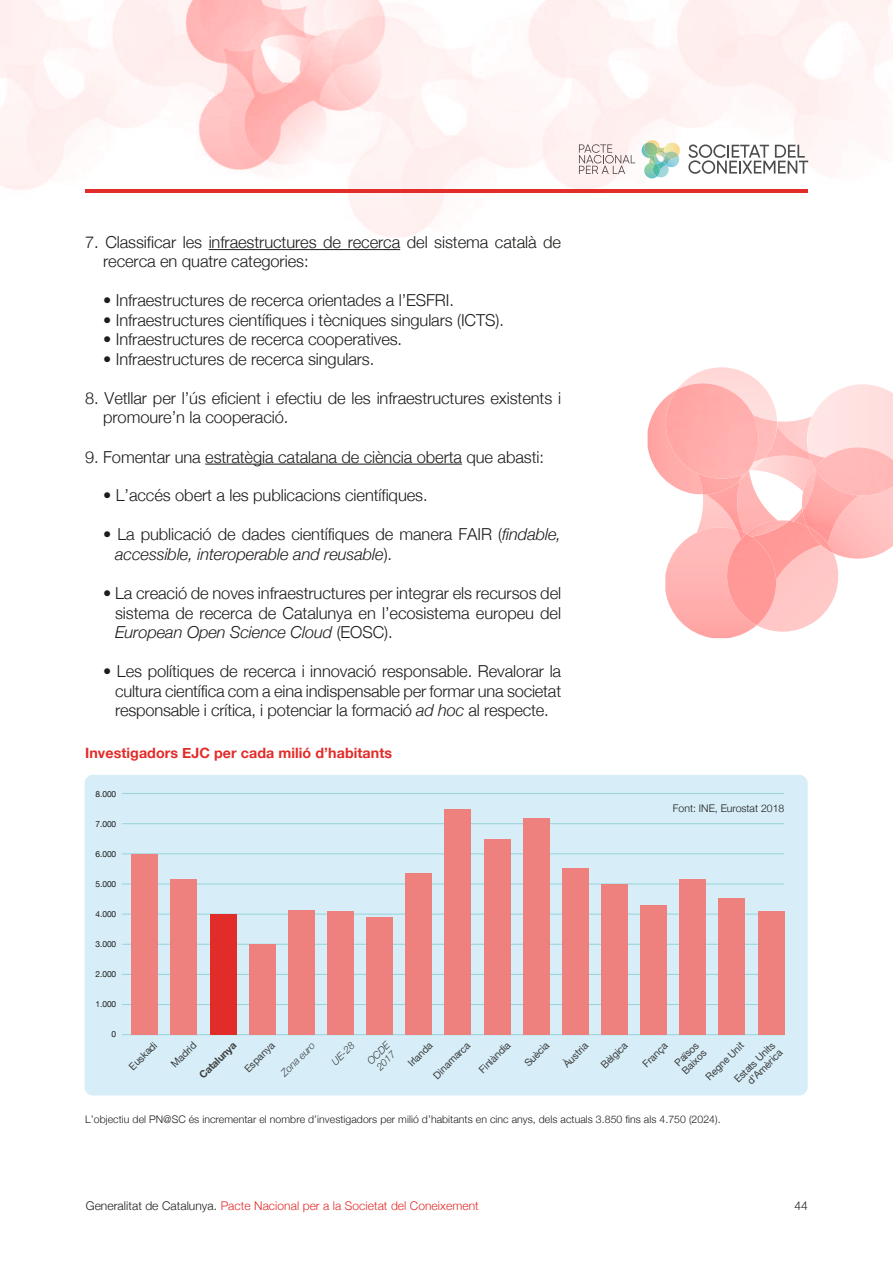
<style>
.page{position:relative;width:893px;height:1263px;background:#fff}
.page>*{position:absolute;margin:0;border:0;box-sizing:border-box;transform-origin:0 0}
.t1{font:300 16.5px/19.5px "Helvetica Neue";letter-spacing:-.005em;color:#1d1d1b}
.t2{font:700 14.25px "Helvetica Neue";letter-spacing:.005em;color:#e22c29}
.t3{font:300 12px "Helvetica Neue";letter-spacing:.005em;color:#e22c29}
.t4{font:300 12px "Helvetica Neue";color:#1d1d1b}
.t5{font:300 10.5px "Helvetica Neue";letter-spacing:.005em;color:#1d1d1b}
.t6{font:10.05px/21.9px "Helvetica Neue";color:#3c3c3b}
.t7{font:italic 300 10.05px "Helvetica Neue";color:#3c3c3b}
.t8{font:700 10.05px "Helvetica Neue";color:#3c3c3b}
.t9{font:8.4px "Helvetica Neue";letter-spacing:-.01em;color:#1d1d1b}
.s1{font-style:italic}
.s2{color:#1d1d1b}
</style>
<div class="page">
<svg style="left:0;top:0;width:893px;height:251px"></svg>
<hr style="left:85px;top:190px;width:722px;height:3px;background:#e22c29">
<div style="left:85px;top:775px;width:723px;height:320px;background:#d7eef9;border-radius:9px"></div>
<hr style="left:122px;top:793px;width:662px;height:1px;background:#96d2d7">
<hr style="left:122px;top:823px;width:662px;height:1px;background:#96d2d7">
<hr style="left:122px;top:853px;width:662px;height:1px;background:#96d2d7">
<hr style="left:122px;top:884px;width:662px;height:1px;background:#96d2d7">
<hr style="left:122px;top:914px;width:662px;height:1px;background:#96d2d7">
<hr style="left:122px;top:944px;width:662px;height:1px;background:#96d2d7">
<hr style="left:122px;top:974px;width:662px;height:1px;background:#96d2d7">
<hr style="left:122px;top:1004px;width:662px;height:1px;background:#96d2d7">
<hr style="left:122px;top:1034px;width:662px;height:1px;background:#96d2d7">
<div style="left:132px;top:855px;width:26px;height:180px;background:#ee817e"></div>
<div style="left:171px;top:879px;width:26px;height:156px;background:#ee817e"></div>
<div style="left:210px;top:914px;width:26px;height:121px;background:#e22c29"></div>
<div style="left:249px;top:944px;width:26px;height:91px;background:#ee817e"></div>
<div style="left:288px;top:910px;width:26px;height:125px;background:#ee817e"></div>
<div style="left:327px;top:912px;width:27px;height:123px;background:#ee817e"></div>
<div style="left:367px;top:918px;width:26px;height:117px;background:#ee817e"></div>
<div style="left:406px;top:874px;width:26px;height:161px;background:#ee817e"></div>
<div style="left:445px;top:809px;width:26px;height:226px;background:#ee817e"></div>
<div style="left:484px;top:840px;width:26px;height:195px;background:#ee817e"></div>
<div style="left:523px;top:818px;width:26px;height:217px;background:#ee817e"></div>
<div style="left:562px;top:868px;width:26px;height:167px;background:#ee817e"></div>
<div style="left:601px;top:884px;width:27px;height:151px;background:#ee817e"></div>
<div style="left:641px;top:905px;width:26px;height:130px;background:#ee817e"></div>
<div style="left:680px;top:879px;width:26px;height:156px;background:#ee817e"></div>
<div style="left:719px;top:899px;width:26px;height:136px;background:#ee817e"></div>
<div style="left:758px;top:912px;width:26px;height:123px;background:#ee817e"></div>
<svg style="left:579px;top:144px;width:56px;height:30px"></svg>
<svg style="left:688px;top:144px;width:120px;height:30px"></svg>
<svg style="left:642px;top:140px;width:38px;height:38px"></svg>
<hr style="left:209px;top:249px;width:191px;height:1px;background:#1d1d1b">
<hr style="left:205px;top:464px;width:257px;height:1px;background:#1d1d1b">
<svg style="left:647px;top:367px;width:246px;height:272px"></svg>
<p class="t1" style="left:103px;top:231px;width:460px;text-indent:-18px">7. Classificar les infraestructures de recerca del sistema català de recerca en quatre categories:</p>
<p class="t1" style="left:103px;top:290px;width:352px">• Infraestructures de recerca orientades a l’ESFRI.</p>
<p class="t1" style="left:103px;top:309px;width:402px">• Infraestructures científiques i tècniques singulars (ICTS).</p>
<p class="t1" style="left:103px;top:329px;width:301px">• Infraestructures de recerca cooperatives.</p>
<p class="t1" style="left:103px;top:348px;width:273px">• Infraestructures de recerca singulars.</p>
<p class="t1" style="left:103px;top:387px;width:460px;text-indent:-18px">8. Vetllar per l’ús eficient i efectiu de les infraestructures existents i promoure’n la cooperació.</p>
<p class="t1" style="left:85px;top:446px;width:460px">9. Fomentar una estratègia catalana de ciència oberta que abasti:</p>
<p class="t1" style="left:103px;top:485px;width:326px">• L’accés obert a les publicacions científiques.</p>
<p class="t1" style="left:115px;top:524px;width:448px;text-indent:-12px">• La publicació de dades científiques de manera FAIR (<span class="s1">findable, accessible, interoperable and reusable</span>).</p>
<p class="t1" style="left:115px;top:582px;width:448px;text-align:justify;text-indent:-12px">• La creació de noves infraestructures per integrar els recursos del sistema de recerca de Catalunya en l’ecosistema europeu del <span class="s1">European Open Science Cloud</span> (EOSC).</p>
<p class="t1" style="left:115px;top:660px;width:448px;text-align:justify;text-indent:-12px">• Les polítiques de recerca i innovació responsable. Revalorar la cultura científica com a eina indispensable per formar una societat responsable i crítica, i potenciar la formació <span class="s1">ad hoc</span> al respecte.</p>
<p class="t2" style="left:85px;top:742px;width:308px">Investigadors EJC per cada milió d’habitants</p>
<p class="t9" style="left:96px;top:788px;width:22px">8.000</p>
<p class="t9" style="left:96px;top:818px;width:22px">7.000</p>
<p class="t9" style="left:96px;top:848px;width:22px">6.000</p>
<p class="t9" style="left:96px;top:878px;width:22px">5.000</p>
<p class="t9" style="left:96px;top:908px;width:22px">4.000</p>
<p class="t9" style="left:96px;top:938px;width:22px">3.000</p>
<p class="t9" style="left:96px;top:968px;width:22px">2.000</p>
<p class="t9" style="left:96px;top:998px;width:22px">1.000</p>
<p class="t9" style="left:112px;top:1028px;width:6px">0</p>
<p class="t5" style="left:673px;top:800px;width:113px">Font: INE, Eurostat 2018</p>
<p class="t7" style="left:277px;top:1069px;width:45px;rotate:-45deg">Zona euro</p>
<p class="t7" style="left:328px;top:1057px;width:29px;rotate:-45deg">UE-28</p>
<p class="t7" style="left:363px;top:1057px;width:28px;rotate:-45deg">OCDE</p>
<p class="t6" style="left:165px;top:1058px;width:33px;rotate:-45deg">Madrid</p>
<p class="t6" style="left:519px;top:1057px;width:32px;rotate:-45deg">Suècia</p>
<p class="t6" style="left:557px;top:1058px;width:32px;rotate:-45deg">Àustria</p>
<p class="t6" style="left:595px;top:1059px;width:34px;rotate:-45deg">Bèlgica</p>
<p class="t6" style="left:653px;top:1042px;width:31px;text-indent:-24px;rotate:-45deg">França<br>Països</p>
<p class="t6" style="left:123px;top:1061px;width:37px;rotate:-45deg">Euskadi</p>
<p class="t7" style="left:373px;top:1063px;width:24px;rotate:-45deg">2017</p>
<p class="t6" style="left:402px;top:1057px;width:32px;rotate:-45deg">Irlanda</p>
<p class="t6" style="left:428px;top:1070px;width:49px;rotate:-45deg">Dinamarca</p>
<p class="t6" style="left:473px;top:1064px;width:41px;rotate:-45deg">Finlàndia</p>
<p class="t8" style="left:196px;top:1071px;width:49px;rotate:-45deg">Catalunya</p>
<p class="t6" style="left:239px;top:1063px;width:40px;rotate:-45deg">Espanya</p>
<p class="t6" style="left:676px;top:1065px;width:32px;rotate:-45deg">Baixos</p>
<p class="t6" style="left:700px;top:1071px;width:51px;rotate:-45deg">Regne Unit</p>
<p class="t6" style="left:728px;top:1073px;width:55px;rotate:-45deg">Estats Units</p>
<p class="t6" style="left:742px;top:1075px;width:46px;rotate:-45deg">d’Amèrica</p>
<p class="t5" style="left:85px;top:1111px;width:637px">L’objectiu del PN@SC és incrementar el nombre d’investigadors per milió d’habitants en cinc anys, dels actuals 3.850 fins als 4.750 (2024).</p>
<p class="t3" style="left:86px;top:1196px;width:394px"><span class="s2">Generalitat de Catalunya.</span> Pacte Nacional per a la Societat del Coneixement</p>
<p class="t4" style="left:794px;top:1196px;width:15px">44</p>
</div>
